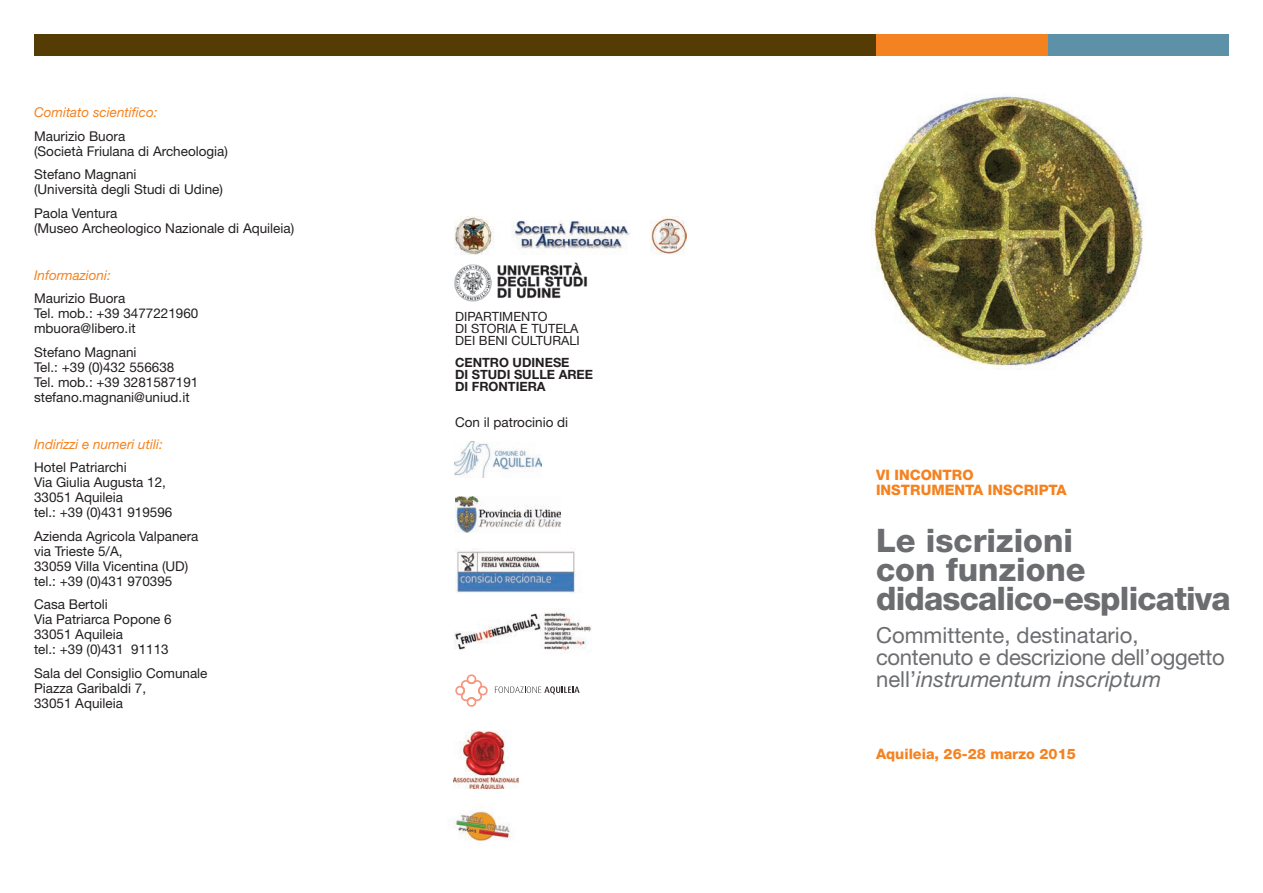
<style>
.page{position:relative;width:1263px;height:893px;background:#fff}
.page>*{position:absolute;margin:0;border:0;box-sizing:border-box;transform-origin:0 0}
.t1{font:800 32.4px/28.8px "Helvetica Neue";letter-spacing:-.025em;color:#6c6d70}
.t2{font:22.05px/22px "Helvetica Neue";letter-spacing:-.015em;color:#6c6d70}
.t3{font:800 14.4px/14.4px "Helvetica Neue";color:#f58220}
.t4{font:13.5px/15px "Helvetica Neue";color:#231f20}
.t5{font:italic 13.5px "Helvetica Neue";color:#f58220}
.t6{font:12.75px/12px "Helvetica Neue";color:#231f20}
.t7{font:700 12.75px/12px "Helvetica Neue";color:#231f20}
.s1{font-style:italic}
</style>
<div class="page">
<img style="left:871px;top:94px;width:272px;height:275px">
<div style="left:34px;top:34px;width:842px;height:21px;background:#553c04"></div>
<div style="left:876px;top:34px;width:353px;height:21px;background:#f58220"></div>
<div style="left:1049px;top:34px;width:180px;height:21px;background:#5d91a7"></div>
<img style="left:454px;top:216px;width:232px;height:39px">
<img style="left:454px;top:262px;width:134px;height:40px">
<img style="left:454px;top:442px;width:88px;height:35px">
<img style="left:455px;top:496px;width:106px;height:37px">
<img style="left:456px;top:551px;width:120px;height:43px">
<img style="left:454px;top:612px;width:138px;height:39px">
<svg style="left:455px;top:674px;width:33px;height:33px"></svg>
<svg style="left:495px;top:686px;width:85px;height:9px"></svg>
<img style="left:453px;top:730px;width:65px;height:58px">
<img style="left:449px;top:811px;width:62px;height:31px">
<p class="t5" style="left:34px;top:107px;width:125px">Comitato scientifico:</p>
<p class="t4" style="left:34px;top:130px;width:195px">Maurizio Buora<br>(Società Friulana di Archeologia)</p>
<p class="t4" style="left:34px;top:168px;width:191px">Stefano Magnani<br>(Università degli Studi di Udine)</p>
<p class="t4" style="left:34px;top:207px;width:262px">Paola Ventura<br>(Museo Archeologico Nazionale di Aquileia)</p>
<p class="t5" style="left:34px;top:270px;width:78px">Informazioni:</p>
<p class="t4" style="left:34px;top:292px;width:166px">Maurizio Buora<br>Tel. mob.: +39 3477221960 mbuora@libero.it</p>
<p class="t4" style="left:34px;top:346px;width:166px">Stefano Magnani<br>Tel.: +39 (0)432 556638<br>Tel. mob.: +39 3281587191 stefano.magnani@uniud.it</p>
<p class="t5" style="left:34px;top:439px;width:130px">Indirizzi e numeri utili:</p>
<p class="t4" style="left:34px;top:461px;width:140px">Hotel Patriarchi<br>Via Giulia Augusta 12,<br>33051 Aquileia<br>tel.: +39 (0)431 919596</p>
<p class="t4" style="left:34px;top:530px;width:166px">Azienda Agricola Valpanera via Trieste 5/A,<br>33059 Villa Vicentina (UD) tel.: +39 (0)431 970395</p>
<p class="t4" style="left:34px;top:598px;width:139px">Casa Bertoli<br>Via Patriarca Popone 6<br>33051 Aquileia<br>tel.: +39 (0)431 91113</p>
<p class="t4" style="left:34px;top:667px;width:175px">Sala del Consiglio Comunale<br>Piazza Garibaldi 7,<br>33051 Aquileia</p>
<p class="t6" style="left:455px;top:312px;width:126px">DIPARTIMENTO<br>DI STORIA E TUTELA<br>DEI BENI CULTURALI</p>
<p class="t7" style="left:455px;top:357px;width:140px">CENTRO UDINESE<br>DI STUDI SULLE AREE<br>DI FRONTIERA</p>
<p class="t4" style="left:455px;top:416px;width:115px">Con il patrocinio di</p>
<p class="t3" style="left:876px;top:469px;width:192px">VI INCONTRO<br>INSTRUMENTA INSCRIPTA</p>
<h1 class="t1" style="left:876px;top:529px;width:356px">Le iscrizioni<br>con funzione didascalico-esplicativa</h1>
<h2 class="t2" style="left:876px;top:626px;width:350px">Committente, destinatario, contenuto e descrizione dell’oggetto nell’<span class="s1">instrumentum inscriptum</span></h2>
<p class="t3" style="left:876px;top:748px;width:201px">Aquileia, 26-28 marzo 2015</p>
</div>
